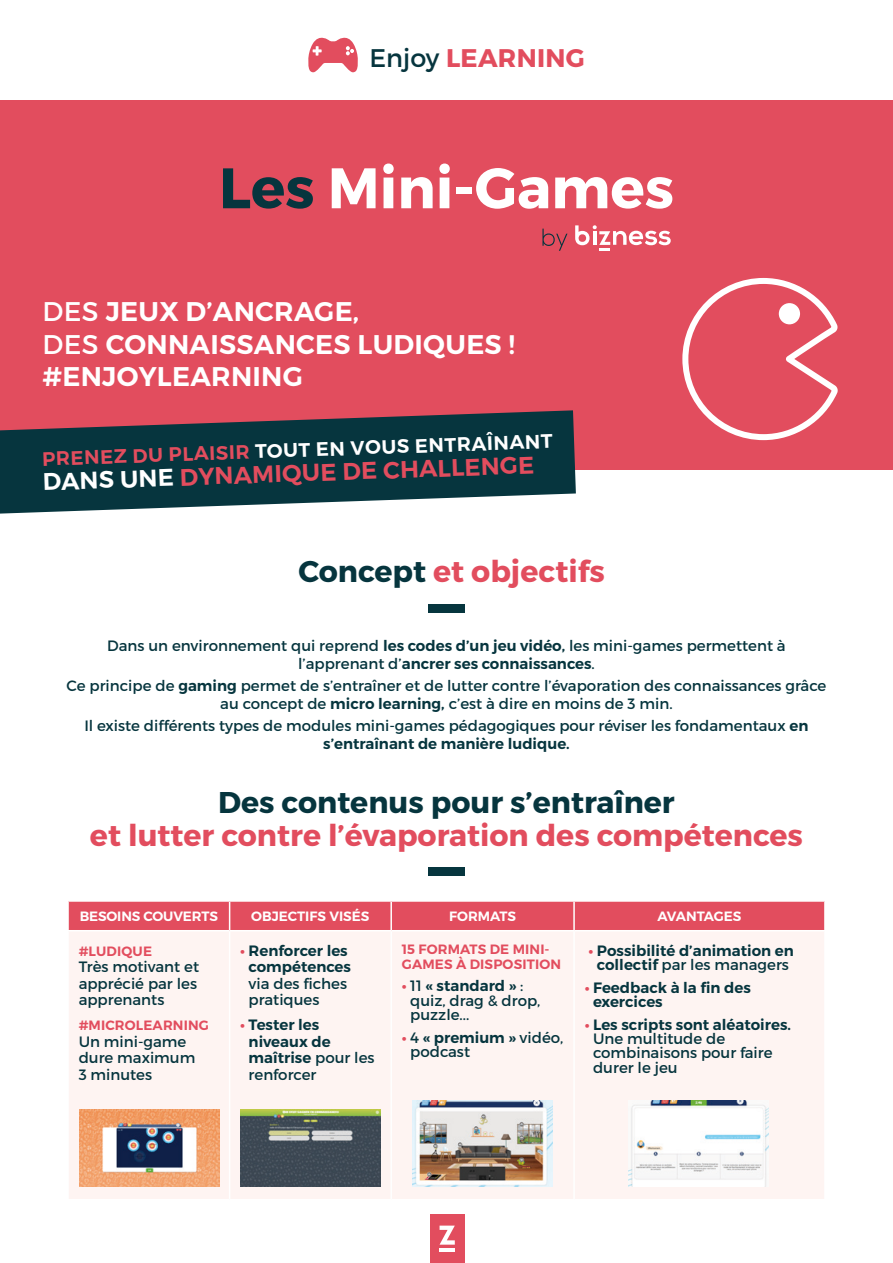
<style>
.page{position:relative;width:893px;height:1263px;background:#fff}
.page>*{position:absolute;margin:0;border:0;box-sizing:border-box;transform-origin:0 0}
.t1{font:700 57px "Montserrat";color:#fff}
.t2{font:700 30px/33px "Montserrat";color:#e24d5e;text-align:center}
.t3{font:600 27px/32.4px "Montserrat";letter-spacing:.01em;color:#fff}
.t4{font:700 25.5px "Montserrat";letter-spacing:.01em;color:#e24d5e}
.t5{font:600 24px "Montserrat";color:#e24d5e}
.t6{font:600 19.5px "Montserrat";color:#fff}
.t7{font:15px/14.2px "Montserrat";color:#06353e}
.t8{font:600 15px/16.5px "Montserrat";color:#06353e}
.t9{font:600 13.5px/14.2px "Montserrat";letter-spacing:.01em;color:#e24d5e}
.t10{font:600 13.5px "Montserrat";color:#fff}
.s1{font-weight:400;color:#06353e}
.s2{color:#06353e}
.s3{font-weight:400}
.s4{color:#e24d5e}
.s5{color:#fff}
.s6{font-weight:600}
.s7{font-weight:700;color:#e24d5e}
</style>
<div class="page">
<div style="left:0;top:100px;width:893px;height:370px;background:#e24d5e"></div>
<svg style="left:0;top:410px;width:576px;height:104px;fill:#06353e"></svg>
<div style="left:430px;top:1214px;width:35px;height:49px;background:#e24d5e"></div>
<svg style="left:440px;top:1225px;width:15px;height:20px"></svg>
<hr style="left:440px;top:1248px;width:15px;height:4px;background:#fff">
<div style="left:428px;top:604px;width:37px;height:9px;background:#06353e"></div>
<div style="left:428px;top:867px;width:37px;height:9px;background:#06353e"></div>
<div style="left:69px;top:932px;width:755px;height:267px;background:#fef4f2"></div>
<div style="left:68px;top:901px;width:756px;height:29px;background:#e24d5e"></div>
<hr style="left:391px;top:900px;width:183px;height:2px;background:#fff">
<hr style="left:390px;top:902px;width:2px;height:28px;background:#fff">
<hr style="left:574px;top:900px;width:252px;height:2px;background:#fff">
<hr style="left:573px;top:902px;width:2px;height:28px;background:#fff">
<hr style="left:229px;top:931px;width:1px;height:268px;background:#fff">
<hr style="left:390px;top:931px;width:2px;height:268px;background:#fff">
<hr style="left:573px;top:931px;width:2px;height:268px;background:#fff">
<svg style="left:542px;top:229px;width:25px;height:22px"></svg>
<svg style="left:575px;top:225px;width:96px;height:25px"></svg>
<img style="left:241px;top:1110px;width:140px;height:77px">
<img style="left:628px;top:1100px;width:140px;height:87px">
<img style="left:80px;top:1110px;width:140px;height:77px">
<img style="left:412px;top:1100px;width:140px;height:87px">
<svg style="left:308px;top:37px;width:50px;height:36px"></svg>
<svg style="left:682px;top:278px;width:156px;height:163px"></svg>
<div style="left:779px;top:303px;width:21px;height:21px;background:#fff;border-radius:50%"></div>
<p class="t4" style="left:369px;top:42px;width:217px"><span class="s1">Enjoy</span> LEARNING</p>
<p class="t1" style="left:219px;top:153px;width:456px"><span class="s2">Les</span> Mini-Games</p>
<p class="t3" style="left:43px;top:296px;width:474px"><span class="s3">DES</span> JEUX D’ANCRAGE,<br><span class="s3">DES</span> CONNAISSANCES LUDIQUES !</p>
<p class="t3" style="left:43px;top:360px;width:262px">#ENJOYLEARNING</p>
<p class="t6" style="left:42px;top:447px;width:512px;rotate:-2deg"><span class="s4">PRENEZ DU PLAISIR</span> TOUT EN VOUS ENTRAÎNANT</p>
<p class="t5" style="left:42px;top:467px;width:493px;rotate:-2deg"><span class="s5">DANS UNE</span> DYNAMIQUE DE CHALLENGE</p>
<p class="t2" style="left:298px;top:555px;width:308px"><span class="s2">Concept</span> et objectifs</p>
<p class="t7" style="left:107px;top:636px;width:680px;line-height:18px;text-align:center">Dans un environnement qui reprend <span class="s6">les codes d’un jeu vidéo,</span> les mini-games permettent à l’apprenant d’<span class="s6">ancrer ses connaissances</span>.</p>
<p class="t7" style="left:67px;top:676px;width:761px;line-height:18px;text-align:center">Ce principe de <span class="s6">gaming</span> permet de s’entraîner et de lutter contre l’évaporation des connaissances grâce au concept de <span class="s6">micro learning,</span> c’est à dire en moins de 3 min.</p>
<p class="t7" style="left:84px;top:717px;width:726px;line-height:18px;text-align:center">Il existe différents types de modules mini-games pédagogiques pour réviser les fondamentaux <span class="s6">en s’entraînant de manière ludique.</span></p>
<p class="t2" style="left:90px;top:786px;width:714px"><span class="s2">Des contenus pour s’entraîner<br></span>et lutter contre l’évaporation des compétences</p>
<p class="t10" style="left:80px;top:908px;width:140px">BESOINS COUVERTS</p>
<p class="t10" style="left:251px;top:908px;width:120px">OBJECTIFS VISÉS</p>
<p class="t10" style="left:449px;top:908px;width:69px">FORMATS</p>
<p class="t10" style="left:657px;top:908px;width:86px">AVANTAGES</p>
<p class="t9" style="left:79px;top:944px;width:75px">#LUDIQUE</p>
<p class="t7" style="left:79px;top:959px;width:122px;line-height:16.5px">Très motivant et apprécié par les apprenants</p>
<p class="t9" style="left:79px;top:1018px;width:132px">#MICROLEARNING</p>
<p class="t7" style="left:79px;top:1033px;width:118px;line-height:16.5px">Un mini-game dure maximum<br>3 minutes</p>
<p class="t8" style="left:589px;top:943px;width:207px;line-height:14.2px;text-align:center"><span class="s7">•</span> Possibilité d’animation en collectif <span class="s3">par les managers</span></p>
<p class="t8" style="left:593px;top:980px;width:159px;line-height:14.2px;text-indent:-8px"><span class="s7">•</span> Feedback à la fin des exercices</p>
<p class="t7" style="left:593px;top:1017px;width:199px;text-indent:-8px"><span class="s7">•</span> <span class="s6">Les scripts sont aléatoires.<br></span>Une multitude de combinaisons pour faire durer le jeu</p>
<p class="t8" style="left:249px;top:942px;width:104px;text-indent:-8px"><span class="s7">•</span> Renforcer les compétences <span class="s3">via des fiches pratiques</span></p>
<p class="t8" style="left:249px;top:1017px;width:127px;text-indent:-8px"><span class="s7">•</span> Tester les niveaux de maîtrise <span class="s3">pour les renforcer</span></p>
<p class="t9" style="left:402px;top:943px;width:161px">15 FORMATS DE MINI-<br>GAMES À DISPOSITION</p>
<p class="t7" style="left:410px;top:979px;width:132px;text-indent:-8px"><span class="s7">•</span> 11 <span class="s6">« standard »</span> : quiz, drag &amp; drop, puzzle...</p>
<p class="t7" style="left:410px;top:1030px;width:155px;text-indent:-8px"><span class="s7">•</span> 4 <span class="s6">« premium »</span> vidéo, podcast</p>
</div>
